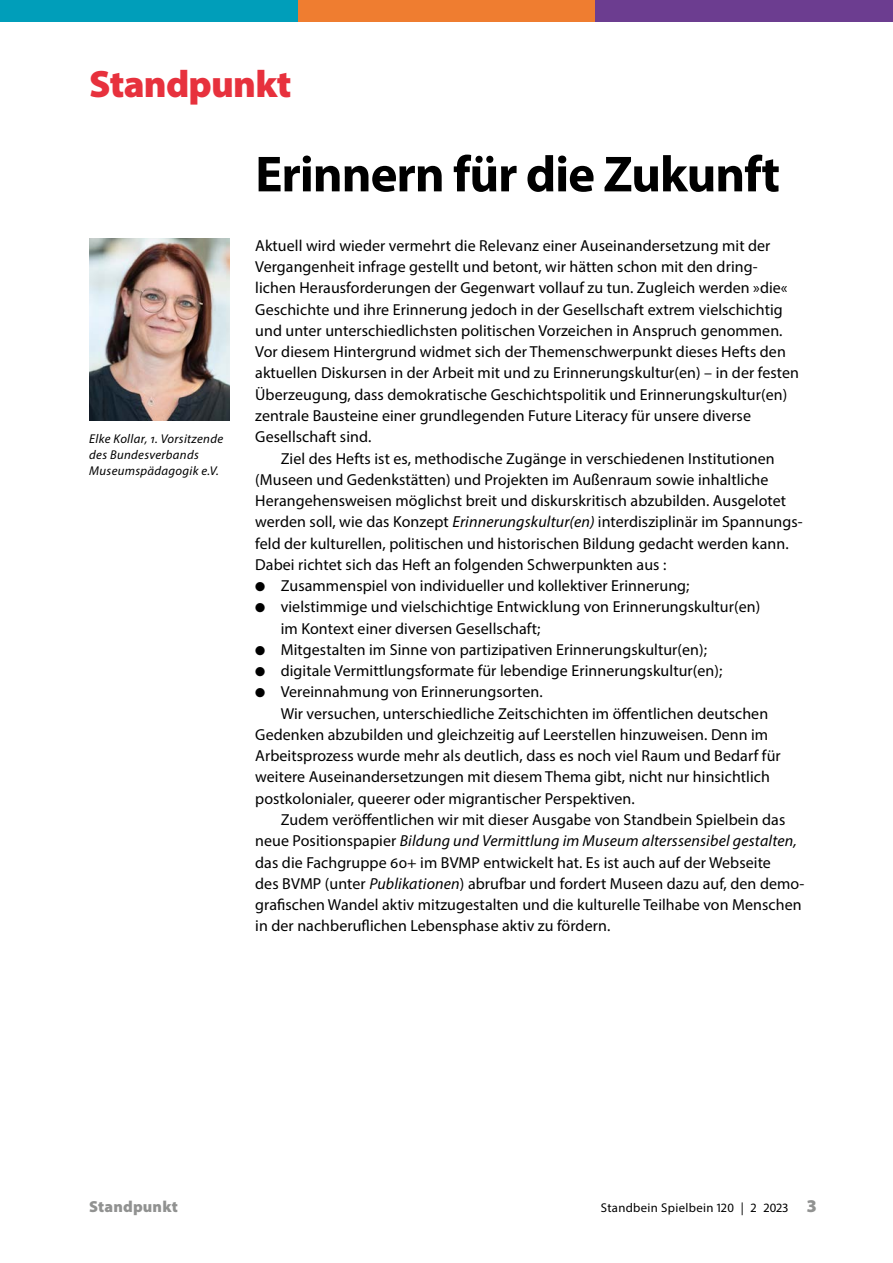
<style>
.page{position:relative;width:893px;height:1263px;background:#fff}
.page>*{position:absolute;margin:0;border:0;box-sizing:border-box;transform-origin:0 0}
.titelei_head{font:700 51px "Myriad Pro";letter-spacing:-.02em;color:#000}
.musterseiten_kolumnentitel{font:900 38.25px "Myriad Pro";letter-spacing:-.02em;color:#e7313d}
.text_einzug{font:15.9px/21.3px "Myriad Pro";letter-spacing:.005em;color:#000}
.text_einzug_ohne{font:15.9px/21.3px "Myriad Pro";letter-spacing:.005em;color:#000}
.t1{font:900 15.9px "Myriad Pro";letter-spacing:.01em;color:#919291}
.text_bu{font:italic 12.75px/15.9px "Myriad Pro";letter-spacing:.025em;color:#000}
.t2{font:12.75px "Myriad Pro";letter-spacing:.025em;color:#000}
.s1{font-style:italic}
.s2{font-weight:900;font-size:18px;color:#919291}
</style>
<div class="page">
<div style="left:0;top:0;width:298px;height:21px;background:#009eba"></div>
<div style="left:298px;top:0;width:297px;height:21px;background:#ef7d30"></div>
<div style="left:595px;top:0;width:298px;height:21px;background:#6c3d90"></div>
<img style="left:89px;top:238px;width:141px;height:183px">
<h1 class="musterseiten_kolumnentitel" style="left:89px;top:59px;width:204px">Standpunkt</h1>
<p class="text_bu" style="left:89px;top:431px;width:135px">Elke Kollar, 1. Vorsitzende des Bundesverbands<br>Museumspädagogik e.V.</p>
<h2 class="titelei_head" style="left:255px;top:141px;width:526px">Erinnern für die Zukunft</h2>
<p class="text_einzug_ohne" style="left:255px;top:235px;width:545px">Aktuell wird wieder vermehrt die Relevanz einer Auseinandersetzung mit der Vergangenheit infrage gestellt und betont, wir hätten schon mit den dring&shy;lichen Herausforderungen der Gegenwart vollauf zu tun. Zugleich werden »die« Geschichte und ihre Erinnerung jedoch in der Gesellschaft extrem vielschichtig und unter unterschiedlichsten politischen Vorzeichen in Anspruch genommen.<br>Vor diesem Hintergrund widmet sich der Themenschwerpunkt dieses Hefts den aktuellen Diskursen in der Arbeit mit und zu Erinnerungskultur(en) – in der festen Überzeugung, dass demokratische Geschichtspolitik und Erinnerungskultur(en) zentrale Bausteine einer grundlegenden Future Literacy für unsere diverse Gesellschaft sind.</p>
<p class="text_einzug" style="left:255px;top:447px;width:549px;text-indent:26px">Ziel des Hefts ist es, methodische Zugänge in verschiedenen Institutionen (Museen und Gedenkstätten) und Projekten im Außenraum sowie inhaltliche Herangehensweisen möglichst breit und diskurskritisch abzubilden. Ausgelotet werden soll, wie das Konzept <span class="s1">Erinnerungskultur(en)</span> interdisziplinär im Spannungs&shy;feld der kulturellen, politischen und historischen Bildung gedacht werden kann.<br>Dabei richtet sich das Heft an folgenden Schwerpunkten aus :</p>
<p class="text_einzug_ohne" style="left:255px;top:575px;width:436px">● Zusammenspiel von individueller und kollektiver Erinnerung;</p>
<p class="text_einzug_ohne" style="left:281px;top:596px;width:481px;text-indent:-26px">● vielstimmige und vielschichtige Entwicklung von Erinnerungskultur(en) im Kontext einer diversen Gesellschaft;</p>
<p class="text_einzug_ohne" style="left:255px;top:639px;width:453px">● Mitgestalten im Sinne von partizipativen Erinnerungskultur(en);</p>
<p class="text_einzug_ohne" style="left:255px;top:660px;width:469px">● digitale Vermittlungsformate für lebendige Erinnerungskultur(en);</p>
<p class="text_einzug_ohne" style="left:255px;top:681px;width:289px">● Vereinnahmung von Erinnerungsorten.</p>
<p class="text_einzug" style="left:255px;top:702px;width:527px;text-indent:26px">Wir versuchen, unterschiedliche Zeitschichten im öffentlichen deutschen Gedenken abzubilden und gleichzeitig auf Leerstellen hinzuweisen. Denn im Arbeitsprozess wurde mehr als deutlich, dass es noch viel Raum und Bedarf für weitere Auseinandersetzungen mit diesem Thema gibt, nicht nur hinsichtlich postkolonialer, queerer oder migrantischer Perspektiven.</p>
<p class="text_einzug" style="left:255px;top:809px;width:551px;text-indent:26px">Zudem veröffentlichen wir mit dieser Ausgabe von Standbein Spielbein das neue Positionspapier <span class="s1">Bildung und Vermittlung im Museum alterssensibel gestalten, </span>das die Fachgruppe 60+ im BVMP entwickelt hat. Es ist auch auf der Webseite<br>des BVMP (unter <span class="s1">Publikationen</span>) abrufbar und fordert Museen dazu auf, den demo&shy;grafischen Wandel aktiv mitzugestalten und die kulturelle Teilhabe von Menschen in der nachberuflichen Lebensphase aktiv zu fördern.</p>
<p class="t1" style="left:89px;top:1196px;width:90px">Standpunkt</p>
<p class="t2" style="left:601px;top:1200px;width:217px">Standbein Spielbein 120 | 2 2023 <span class="s2">3</span></p>
</div>
